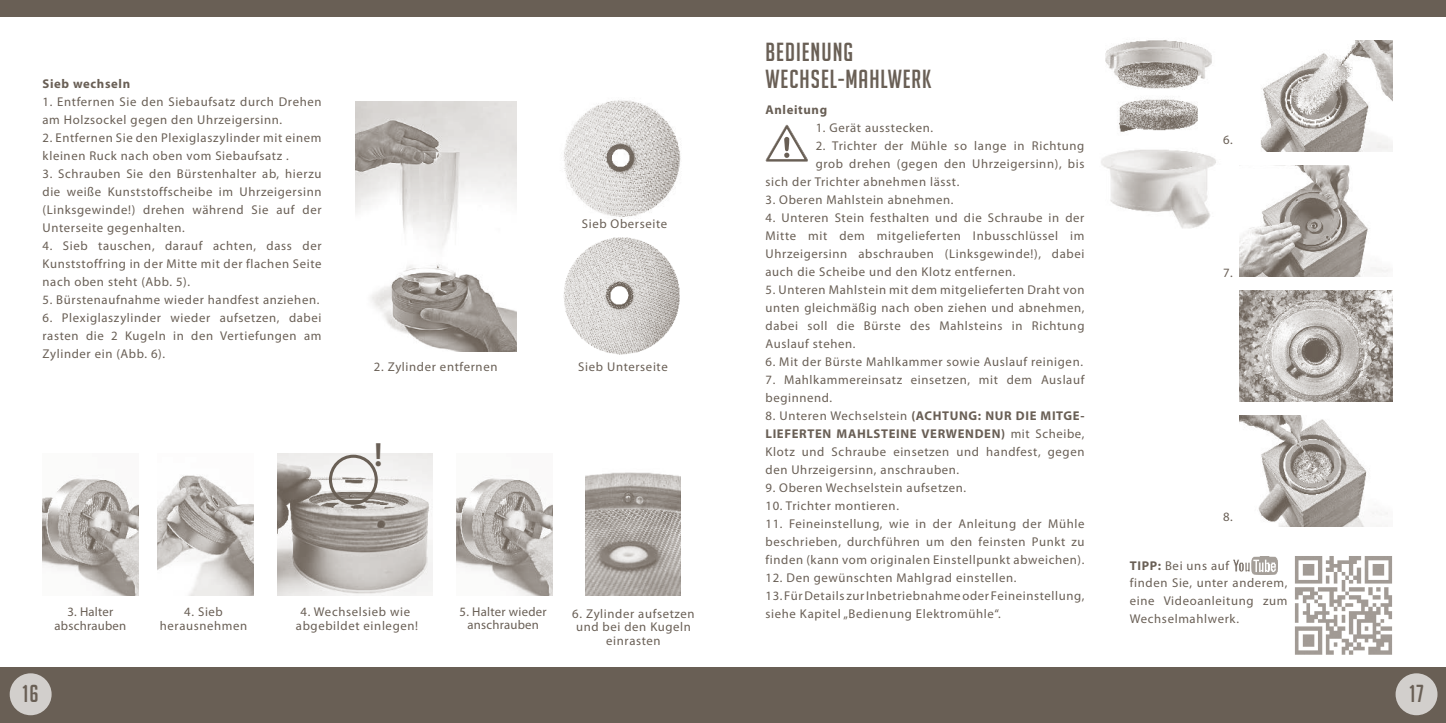
<style>
.page{position:relative;width:1446px;height:723px;background:#fff}
.page>*{position:absolute;margin:0;border:0;box-sizing:border-box;transform-origin:0 0}
.t1{font:600 33.75px "Myriad Pro";color:#695f55}
.t2{font:25.5px/27px "Big Noodle Titling";letter-spacing:.04em;color:#695f55}
.t3{font:24px "Big Noodle Titling";color:#695f55}
.t4{font:12.75px/18px "Myriad Pro";letter-spacing:.05em;color:#695f55;text-align:justify}
.t5{font:12.75px/13.5px "Myriad Pro";letter-spacing:.02em;color:#695f55;text-align:center}
.t6{font:700 12.75px "Myriad Pro";letter-spacing:.05em;color:#695f55}
.s1{font-weight:700}
</style>
<div class="page">
<div style="left:0;top:668px;width:1446px;height:55px;background:#695f55"></div>
<div style="left:0;top:0;width:1446px;height:17px;background:#695f55"></div>
<div style="left:10px;top:673px;width:42px;height:42px;background:#d2cfcc;border-radius:50%"></div>
<div style="left:1395px;top:673px;width:42px;height:42px;background:#d2cfcc;border-radius:50%"></div>
<img style="left:1101px;top:40px;width:115px;height:189px">
<img style="left:42px;top:478px;width:96px;height:117px">
<img style="left:456px;top:478px;width:96px;height:117px">
<img style="left:158px;top:475px;width:96px;height:120px">
<img style="left:585px;top:472px;width:96px;height:123px">
<img style="left:765px;top:158px;width:43px;height:4px">
<svg style="left:766px;top:125px;width:41px;height:36px"></svg>
<img style="left:1260px;top:40px;width:133px;height:111px">
<img style="left:1239px;top:290px;width:154px;height:111px">
<img style="left:1239px;top:165px;width:150px;height:111px">
<img style="left:1239px;top:415px;width:149px;height:111px">
<img style="left:355px;top:101px;width:161px;height:250px">
<img style="left:278px;top:453px;width:154px;height:142px">
<img style="left:564px;top:100px;width:117px;height:117px">
<img style="left:563px;top:237px;width:117px;height:118px">
<div style="left:329px;top:455px;width:49px;height:50px;border:3px solid #695f55;border-radius:50%"></div>
<img style="left:1233px;top:556px;width:44px;height:18px">
<img style="left:1295px;top:556px;width:97px;height:99px">
<p class="t6" style="left:43px;top:76px;width:89px">Sieb wechseln</p>
<p class="t4" style="left:43px;top:93px;width:280px">1. Entfernen Sie den Siebaufsatz durch Drehen am Holzsockel gegen den Uhrzeigersinn.</p>
<p class="t4" style="left:43px;top:129px;width:280px">2. Entfernen Sie den Plexiglaszylinder mit einem kleinen Ruck nach oben vom Siebaufsatz .</p>
<p class="t4" style="left:43px;top:165px;width:280px">3. Schrauben Sie den Bürstenhalter ab, hierzu die weiße Kunststoffscheibe im Uhrzeigersinn (Linksgewinde!) drehen während Sie auf der Unterseite gegenhalten.</p>
<p class="t4" style="left:43px;top:237px;width:280px">4. Sieb tauschen, darauf achten, dass der Kunststoffring in der Mitte mit der flachen Seite nach oben steht (Abb. 5).</p>
<p class="t4" style="left:43px;top:291px;width:278px">5. Bürstenaufnahme wieder handfest anziehen.</p>
<p class="t4" style="left:43px;top:309px;width:280px">6. Plexiglaszylinder wieder aufsetzen, dabei rasten die 2 Kugeln in den Vertiefungen am Zylinder ein (Abb. 6).</p>
<p class="t4" style="left:374px;top:358px;width:125px">2. Zylinder entfernen</p>
<h1 class="t1" style="left:374px;top:433px;width:10px">!</h1>
<p class="t4" style="left:582px;top:215px;width:87px">Sieb Oberseite</p>
<p class="t4" style="left:578px;top:358px;width:91px">Sieb Unterseite</p>
<p class="t5" style="left:54px;top:605px;width:73px">3. Halter abschrauben</p>
<p class="t5" style="left:460px;top:604px;width:89px">5. Halter wieder anschrauben</p>
<p class="t4" style="left:160px;top:605px;width:89px;line-height:13.5px;text-align:center">4. Sieb herausnehmen</p>
<p class="t4" style="left:296px;top:605px;width:124px;line-height:13.5px;text-align:center">4. Wechselsieb wie abgebildet einlegen!</p>
<p class="t4" style="left:572px;top:606px;width:124px;line-height:13.5px;text-align:center">6. Zylinder aufsetzen und bei den Kugeln einrasten</p>
<h2 class="t2" style="left:765px;top:38px;width:168px">BEDIENUNG<br>WECHSEL-MAHLWERK</h2>
<p class="t6" style="left:765px;top:101px;width:63px">Anleitung</p>
<p class="t4" style="left:816px;top:118px;width:119px">1. Gerät ausstecken.</p>
<p class="t4" style="left:816px;top:136px;width:270px">2. Trichter der Mühle so lange in Richtung</p>
<p class="t4" style="left:816px;top:154px;width:270px">grob drehen (gegen den Uhrzeigersinn), bis</p>
<p class="t4" style="left:765px;top:172px;width:195px">sich der Trichter abnehmen lässt.</p>
<p class="t4" style="left:765px;top:190px;width:189px">3. Oberen Mahlstein abnehmen.</p>
<p class="t4" style="left:765px;top:208px;width:320px">4. Unteren Stein festhalten und die Schraube in der Mitte mit dem mitgelieferten Inbusschlüssel im Uhrzeigersinn abschrauben (Linksgewinde!), dabei auch die Scheibe und den Klotz entfernen.</p>
<p class="t4" style="left:765px;top:280px;width:320px">5. Unteren Mahlstein mit dem mitgelieferten Draht von unten gleichmäßig nach oben ziehen und abnehmen, dabei soll die Bürste des Mahlsteins in Richtung Auslauf stehen.</p>
<p class="t4" style="left:765px;top:352px;width:319px">6. Mit der Bürste Mahlkammer sowie Auslauf reinigen.</p>
<p class="t4" style="left:765px;top:370px;width:320px">7. Mahlkammereinsatz einsetzen, mit dem Auslauf beginnend.</p>
<p class="t4" style="left:765px;top:406px;width:320px">8. Unteren Wechselstein <span class="s1">(ACHTUNG: NUR DIE MITGE-LIEFERTEN MAHLSTEINE VERWENDEN)</span> mit Scheibe, Klotz und Schraube einsetzen und handfest, gegen den Uhrzeigersinn, anschrauben.</p>
<p class="t4" style="left:765px;top:478px;width:202px">9. Oberen Wechselstein aufsetzen.</p>
<p class="t4" style="left:765px;top:496px;width:135px">10. Trichter montieren.</p>
<p class="t4" style="left:765px;top:514px;width:320px">11. Feineinstellung, wie in der Anleitung der Mühle beschrieben, durchführen um den feinsten Punkt zu finden (kann vom originalen Einstellpunkt abweichen).</p>
<p class="t4" style="left:765px;top:568px;width:252px">12. Den gewünschten Mahlgrad einstellen.</p>
<p class="t4" style="left:765px;top:586px;width:320px">13. Für Details zur Inbetriebnahme oder Feineinstellung, siehe Kapitel „Bedienung Elektromühle“.</p>
<p class="t4" style="left:1223px;top:131px;width:11px">6.</p>
<p class="t4" style="left:1223px;top:264px;width:11px">7.</p>
<p class="t4" style="left:1223px;top:508px;width:11px">8.</p>
<p class="t4" style="left:1130px;top:557px;width:159px;text-align:left"><span class="s1">TIPP:</span> Bei uns auf<br>finden Sie, unter anderem, eine Videoanleitung zum<br>Wechselmahlwerk.</p>
<h3 class="t3" style="left:23px;top:680px;width:18px">16</h3>
<h3 class="t3" style="left:1409px;top:680px;width:16px">17</h3>
</div>
